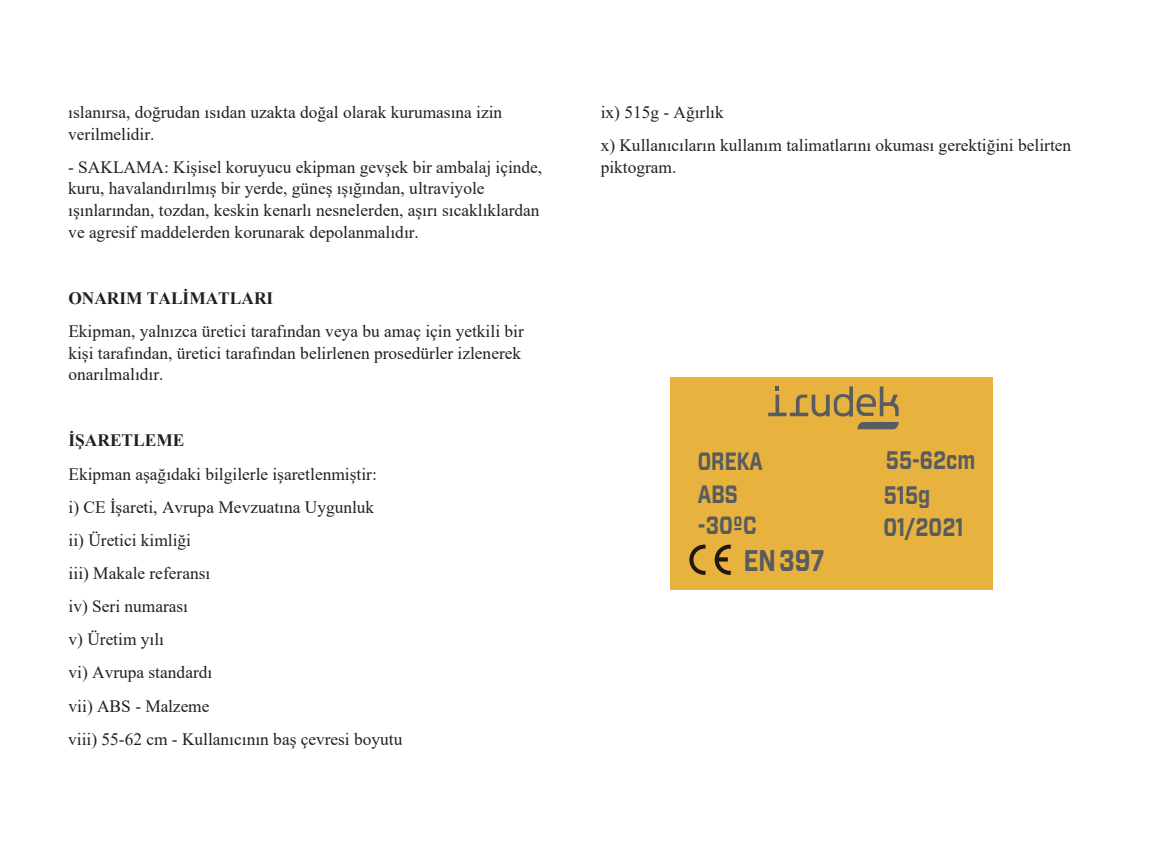
<style>
.page{position:relative;width:1167px;height:862px;background:#fff}
.page>*{position:absolute;margin:0;border:0;box-sizing:border-box;transform-origin:0 0}
.t1{font:700 29.75px "Vitesse Sans";color:#585b5f;scale:.76 1}
.t2{font:700 25.25px/34.8px "Vitesse Sans";color:#585b5f;scale:.76 1}
.t3{font:700 25px/33.8px "Vitesse Sans";color:#585b5f;scale:.75 1}
.t4{font:700 25px "Vitesse Sans";color:#585b5f;scale:.78 1}
.t5{font:17.25px/33px "Times New Roman";color:#231f20}
.t6{font:700 17.25px "Times New Roman";color:#231f20}
</style>
<div class="page">
<div style="left:670px;top:377px;width:322px;height:213px;background:#e7b23d"></div>
<svg style="left:689px;top:544px;width:16px;height:31px"></svg>
<svg style="left:714px;top:544px;width:16px;height:31px"></svg>
<svg style="left:857px;top:422px;width:41px;height:7px"></svg>
<svg style="left:768px;top:386px;width:130px;height:30px"></svg>
<p class="t5" style="left:68px;top:101px;width:435px;line-height:21.8px">ıslanırsa, doğrudan ısıdan uzakta doğal olarak kurumasına izin verilmelidir.</p>
<p class="t5" style="left:68px;top:156px;width:475px;line-height:21.5px">- SAKLAMA: Kişisel koruyucu ekipman gevşek bir ambalaj içinde, kuru, havalandırılmış bir yerde, güneş ışığından, ultraviyole ışınlarından, tozdan, keskin kenarlı nesnelerden, aşırı sıcaklıklardan ve agresif maddelerden korunarak depolanmalıdır.</p>
<p class="t6" style="left:68px;top:286px;width:206px">ONARIM TALİMATLARI</p>
<p class="t5" style="left:68px;top:320px;width:457px;line-height:21.5px">Ekipman, yalnızca üretici tarafından veya bu amaç için yetkili bir kişi tarafından, üretici tarafından belirlenen prosedürler izlenerek onarılmalıdır.</p>
<p class="t6" style="left:68px;top:428px;width:117px">İŞARETLEME</p>
<p class="t5" style="left:68px;top:456px;width:336px">Ekipman aşağıdaki bilgilerle işaretlenmiştir:<br>i) CE İşareti, Avrupa Mevzuatına Uygunluk<br>ii) Üretici kimliği<br>iii) Makale referansı<br>iv) Seri numarası<br>v) Üretim yılı<br>vi) Avrupa standardı<br>vii) ABS - Malzeme<br>viii) 55-62 cm - Kullanıcının baş çevresi boyutu</p>
<p class="t5" style="left:600px;top:95px;width:472px">ix) 515g - Ağırlık<br>x) Kullanıcıların kullanım talimatlarını okuması gerektiğini belirten</p>
<p class="t5" style="left:600px;top:150px;width:77px">piktogram.</p>
<h3 class="t3" style="left:698px;top:444px;width:88px">OREKA<br>ABS</h3>
<h3 class="t4" style="left:698px;top:508px;width:77px">-30ºC</h3>
<h1 class="t1" style="left:743px;top:540px;width:108px">EN397</h1>
<h2 class="t2" style="left:883px;top:443px;width:122px">55-62cm<br>515g</h2>
<h2 class="t2" style="left:883px;top:510px;width:107px">01/2021</h2>
</div>
